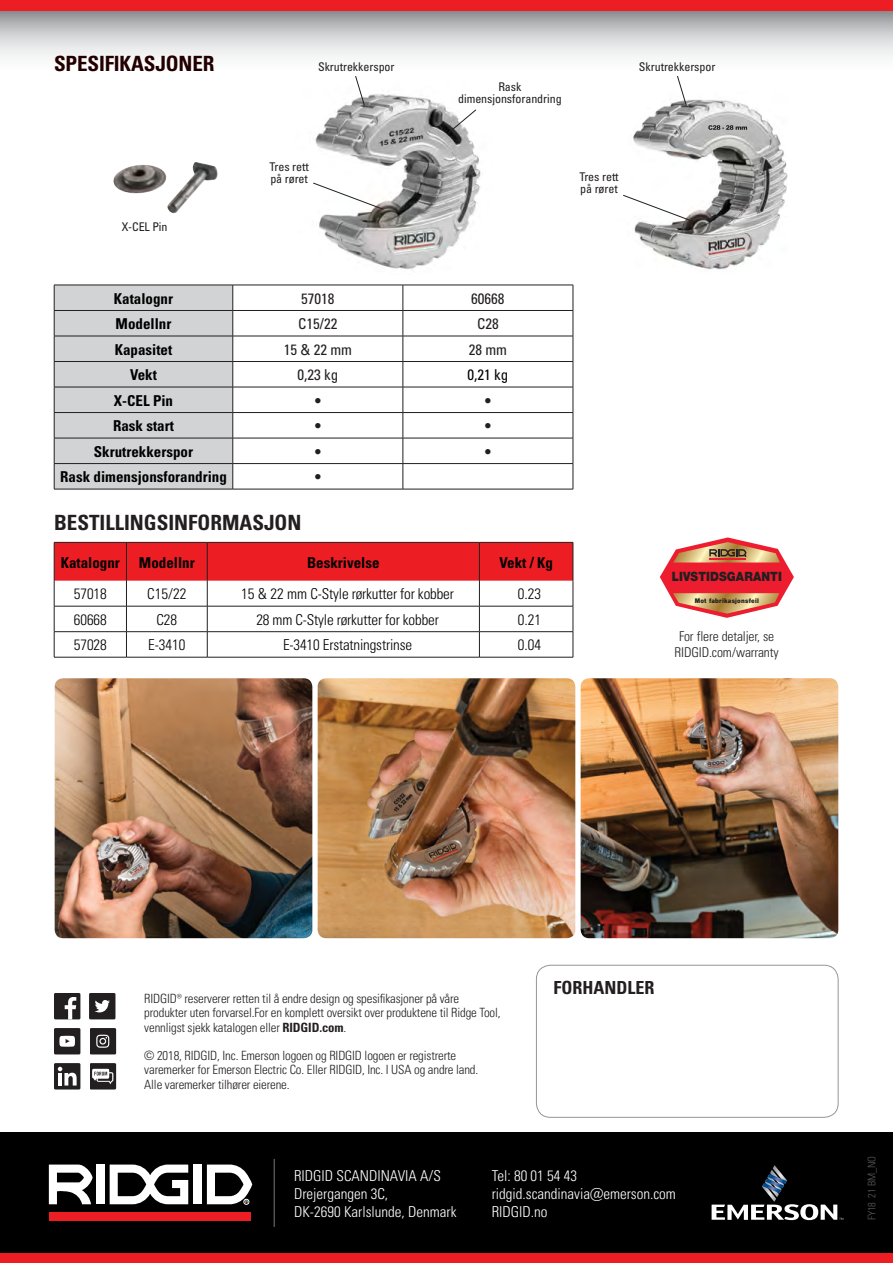
<style>
.page{position:relative;width:893px;height:1263px;background:#fff}
.page>*{position:absolute;margin:0;border:0;box-sizing:border-box;transform-origin:0 0}
.t1{font:21px "Univers LTCYR 67 Bold Cond";color:#231f20}
.t2{font:21px "Univers LTCYR 67 Bold Cond";letter-spacing:-.005em;color:#230000}
.t3{font:18px "Univers LTCYR 67 Bold Cond";color:#231f20}
.t4{font:15px "Univers LTCYR 47 Light Cond";letter-spacing:-.01em;color:#000}
.t5{font:15px "Univers LTCYR 67 Bold Cond";color:#000}
.t6{font:15px/18px "Univers LTCYR 47 Light Cond";color:#fff}
.t7{font:condensed 15px "Univers LTCYR 57";color:#231f20}
.t8{font:condensed 15px "Univers LTCYR 57";color:#000}
.t9{font:13.5px/16.2px "Univers LTCYR 47 Light Cond";letter-spacing:-.01em;color:#231f20;text-align:center}
.t10{font:12.75px/14.2px "Univers LTCYR 47 Light Cond";letter-spacing:-.01em;color:#231f20}
.t11{font:900 12.75px "Helvetica Neue LT Com";letter-spacing:.01em;color:#231f20;scale:.9 1}
.t12{font:condensed 12px/12px "Univers LTCYR 57";letter-spacing:-.005em;color:#231f20}
.t13{font:10.5px "Univers LTCYR 47 Light Cond";letter-spacing:-.01em;color:#58595b}
.t14{font:900 6.45px "Helvetica Neue LT Com";letter-spacing:.04em;color:#231f20;scale:.9 1}
.s1{font-family:"Univers LTCYR 67 Bold Cond"}
</style>
<div class="page">
<div style="left:0;top:1133px;width:893px;height:120px;background:#000"></div>
<div style="left:0;top:1253px;width:893px;height:10px;background:#ed1d24"></div>
<hr style="left:274px;top:1159px;width:1px;height:68px;background:#515254">
<div style="left:49px;top:1212px;width:202px;height:8px;background:#ed1d24"></div>
<div style="left:96px;top:1164px;width:8px;height:40px;background:#fff"></div>
<div style="left:194px;top:1164px;width:8px;height:40px;background:#fff"></div>
<svg style="left:49px;top:1164px;width:44px;height:40px"></svg>
<svg style="left:110px;top:1164px;width:78px;height:40px"></svg>
<svg style="left:207px;top:1164px;width:45px;height:40px"></svg>
<svg style="left:712px;top:1165px;width:131px;height:55px"></svg>
<img style="left:318px;top:678px;width:257px;height:260px">
<img style="left:55px;top:678px;width:257px;height:260px">
<img style="left:581px;top:678px;width:257px;height:260px">
<div style="left:54px;top:993px;width:26px;height:26px;background:#231f20"></div>
<svg style="left:65px;top:997px;width:11px;height:22px"></svg>
<div style="left:90px;top:993px;width:25px;height:26px;background:#231f20"></div>
<svg style="left:95px;top:1000px;width:15px;height:12px"></svg>
<div style="left:54px;top:1028px;width:26px;height:26px;background:#231f20"></div>
<svg style="left:59px;top:1036px;width:16px;height:11px"></svg>
<div style="left:91px;top:1028px;width:25px;height:26px;background:#231f20"></div>
<svg style="left:96px;top:1035px;width:13px;height:13px"></svg>
<div style="left:54px;top:1063px;width:26px;height:26px;background:#231f20"></div>
<svg style="left:58px;top:1067px;width:19px;height:18px"></svg>
<div style="left:91px;top:1063px;width:25px;height:26px;background:#231f20"></div>
<svg style="left:92px;top:1069px;width:22px;height:15px"></svg>
<svg style="left:0;top:10px;width:893px;height:47px;background:#cac6c8"></svg>
<div style="left:0;top:0;width:893px;height:10px;background:#ed1d24"></div>
<img style="left:315px;top:94px;width:166px;height:175px">
<svg style="left:660px;top:537px;width:134px;height:81px"></svg>
<img style="left:633px;top:99px;width:155px;height:171px">
<img style="left:713px;top:125px;width:20px;height:5px">
<div style="left:536px;top:965px;width:302px;height:152px;border:1px solid #939598;border-radius:14px"></div>
<svg style="left:355px;top:76px;width:10px;height:30px"></svg>
<svg style="left:447px;top:109px;width:30px;height:25px"></svg>
<svg style="left:623px;top:194px;width:71px;height:28px"></svg>
<svg style="left:313px;top:182px;width:71px;height:28px"></svg>
<svg style="left:676px;top:76px;width:11px;height:30px"></svg>
<img style="left:113px;top:162px;width:105px;height:51px">
<svg style="left:54px;top:542px;width:520px;height:115px"></svg>
<hr style="left:54px;top:606px;width:72px;height:1px;background:#231f20">
<hr style="left:126px;top:606px;width:81px;height:1px;background:#231f20">
<hr style="left:207px;top:606px;width:272px;height:1px;background:#231f20">
<hr style="left:479px;top:606px;width:94px;height:1px;background:#231f20">
<hr style="left:54px;top:631px;width:72px;height:1px;background:#231f20">
<hr style="left:126px;top:631px;width:81px;height:1px;background:#231f20">
<hr style="left:207px;top:631px;width:272px;height:1px;background:#231f20">
<hr style="left:479px;top:631px;width:94px;height:1px;background:#231f20">
<hr style="left:54px;top:657px;width:72px;height:1px;background:#231f20">
<hr style="left:126px;top:657px;width:81px;height:1px;background:#231f20">
<hr style="left:207px;top:657px;width:272px;height:1px;background:#231f20">
<hr style="left:479px;top:657px;width:94px;height:1px;background:#231f20">
<div style="left:54px;top:286px;width:180px;height:203px;background:#d1d3d4"></div>
<svg style="left:403px;top:286px;width:1px;height:203px"></svg>
<svg style="left:573px;top:285px;width:1px;height:204px"></svg>
<hr style="left:54px;top:285px;width:179px;height:1px;background:#231f20">
<hr style="left:233px;top:285px;width:170px;height:1px;background:#231f20">
<hr style="left:403px;top:285px;width:170px;height:1px;background:#231f20">
<hr style="left:54px;top:310px;width:179px;height:1px;background:#231f20">
<hr style="left:233px;top:310px;width:170px;height:1px;background:#231f20">
<hr style="left:403px;top:310px;width:170px;height:1px;background:#231f20">
<hr style="left:54px;top:336px;width:179px;height:1px;background:#231f20">
<hr style="left:233px;top:336px;width:170px;height:1px;background:#231f20">
<hr style="left:403px;top:336px;width:170px;height:1px;background:#231f20">
<hr style="left:54px;top:361px;width:179px;height:1px;background:#231f20">
<hr style="left:233px;top:361px;width:170px;height:1px;background:#231f20">
<hr style="left:403px;top:361px;width:170px;height:1px;background:#231f20">
<hr style="left:54px;top:387px;width:179px;height:1px;background:#231f20">
<hr style="left:233px;top:387px;width:170px;height:1px;background:#231f20">
<hr style="left:403px;top:387px;width:170px;height:1px;background:#231f20">
<hr style="left:54px;top:412px;width:179px;height:1px;background:#231f20">
<hr style="left:233px;top:412px;width:170px;height:1px;background:#231f20">
<hr style="left:403px;top:412px;width:170px;height:1px;background:#231f20">
<hr style="left:54px;top:438px;width:179px;height:1px;background:#231f20">
<hr style="left:233px;top:438px;width:170px;height:1px;background:#231f20">
<hr style="left:403px;top:438px;width:170px;height:1px;background:#231f20">
<hr style="left:54px;top:463px;width:179px;height:1px;background:#231f20">
<hr style="left:233px;top:463px;width:170px;height:1px;background:#231f20">
<hr style="left:403px;top:463px;width:170px;height:1px;background:#231f20">
<hr style="left:54px;top:489px;width:179px;height:1px;background:#231f20">
<hr style="left:233px;top:489px;width:170px;height:1px;background:#231f20">
<hr style="left:403px;top:489px;width:170px;height:1px;background:#231f20">
<h1 class="t2" style="left:54px;top:50px;width:162px">SPESIFIKASJONER</h1>
<p class="t12" style="left:318px;top:60px;width:78px">Skrutrekkerspor</p>
<p class="t12" style="left:639px;top:60px;width:78px">Skrutrekkerspor</p>
<p class="t12" style="left:458px;top:80px;width:105px;text-align:center">Rask dimensjonsforandring</p>
<p class="t12" style="left:122px;top:221px;width:47px">X-CEL Pin</p>
<p class="t12" style="left:269px;top:161px;width:41px">Tres rett på røret</p>
<p class="t5" style="left:114px;top:289px;width:61px">Katalognr</p>
<p class="t7" style="left:301px;top:289px;width:35px">57018</p>
<p class="t7" style="left:471px;top:289px;width:35px">60668</p>
<p class="t5" style="left:116px;top:315px;width:57px">Modellnr</p>
<p class="t7" style="left:298px;top:314px;width:41px">C15/22</p>
<p class="t7" style="left:477px;top:314px;width:23px">C28</p>
<p class="t5" style="left:115px;top:340px;width:59px">Kapasitet</p>
<p class="t7" style="left:284px;top:340px;width:70px">15 &amp; 22 mm</p>
<p class="t7" style="left:469px;top:340px;width:40px">28 mm</p>
<p class="t5" style="left:130px;top:366px;width:28px">Vekt</p>
<p class="t7" style="left:297px;top:365px;width:42px">0,23 kg</p>
<p class="t8" style="left:468px;top:365px;width:42px">0,21 kg</p>
<p class="t5" style="left:114px;top:391px;width:61px">X-CEL Pin</p>
<p class="t7" style="left:315px;top:391px;width:6px">•</p>
<p class="t7" style="left:485px;top:391px;width:6px">•</p>
<p class="t5" style="left:113px;top:417px;width:62px">Rask start</p>
<p class="t7" style="left:315px;top:416px;width:6px">•</p>
<p class="t7" style="left:485px;top:416px;width:6px">•</p>
<p class="t5" style="left:94px;top:442px;width:101px">Skrutrekkerspor</p>
<p class="t7" style="left:315px;top:442px;width:6px">•</p>
<p class="t7" style="left:485px;top:442px;width:6px">•</p>
<p class="t5" style="left:60px;top:468px;width:168px">Rask dimensjonsforandring</p>
<p class="t7" style="left:315px;top:467px;width:6px">•</p>
<h1 class="t1" style="left:54px;top:510px;width:249px">BESTILLINGSINFORMASJON</h1>
<p class="t5" style="left:61px;top:553px;width:61px">Katalognr</p>
<p class="t5" style="left:139px;top:553px;width:57px">Modellnr</p>
<p class="t5" style="left:307px;top:553px;width:74px">Beskrivelse</p>
<p class="t5" style="left:499px;top:553px;width:55px">Vekt / Kg</p>
<p class="t4" style="left:74px;top:584px;width:35px">57018</p>
<p class="t4" style="left:147px;top:584px;width:41px">C15/22</p>
<p class="t4" style="left:241px;top:584px;width:214px">15 &amp; 22 mm C-Style rørkutter for kobber</p>
<p class="t4" style="left:518px;top:584px;width:25px">0.23</p>
<p class="t4" style="left:74px;top:609px;width:35px">60668</p>
<p class="t4" style="left:156px;top:609px;width:22px">C28</p>
<p class="t4" style="left:256px;top:609px;width:184px">28 mm C-Style rørkutter for kobber</p>
<p class="t4" style="left:518px;top:609px;width:25px">0.21</p>
<p class="t4" style="left:74px;top:635px;width:35px">57028</p>
<p class="t4" style="left:148px;top:635px;width:39px">E-3410</p>
<p class="t4" style="left:283px;top:635px;width:130px">E-3410 Erstatningstrinse</p>
<p class="t4" style="left:518px;top:635px;width:25px">0.04</p>
<p class="t12" style="left:579px;top:171px;width:41px">Tres rett på røret</p>
<p class="t11" style="left:672px;top:569px;width:124px">LIVSTIDSGARANTI</p>
<p class="t14" style="left:695px;top:597px;width:73px">Mot fabrikasjonsfeil</p>
<p class="t9" style="left:675px;top:628px;width:106px">For flere detaljer, se<br>RIDGID.com/warranty</p>
<p class="t10" style="left:144px;top:991px;width:358px">RIDGID® reserverer retten til å endre design og spesifikasjoner på våre produkter uten forvarsel.For en komplett oversikt over produktene til Ridge Tool, vennligst sjekk katalogen eller <span class="s1">RIDGID.com</span>.</p>
<p class="t10" style="left:144px;top:1048px;width:335px">© 2018, RIDGID, Inc. Emerson logoen og RIDGID logoen er registrerte varemerker for Emerson Electric Co. Eller RIDGID, Inc. I USA og andre land.<br>Alle varemerker tilhører eierene.</p>
<h2 class="t3" style="left:553px;top:977px;width:102px">FORHANDLER</h2>
<p class="t6" style="left:294px;top:1166px;width:164px">RIDGID SCANDINAVIA A/S<br>Drejergangen 3C,<br>DK-2690 Karlslunde, Denmark</p>
<p class="t6" style="left:492px;top:1166px;width:186px">Tel: 80 01 54 43 ridgid.scandinavia@emerson.com<br>RIDGID.no</p>
<p class="t13" style="left:864px;top:1220px;width:66px;rotate:-90deg">FY18 21 BM_NO</p>
</div>
